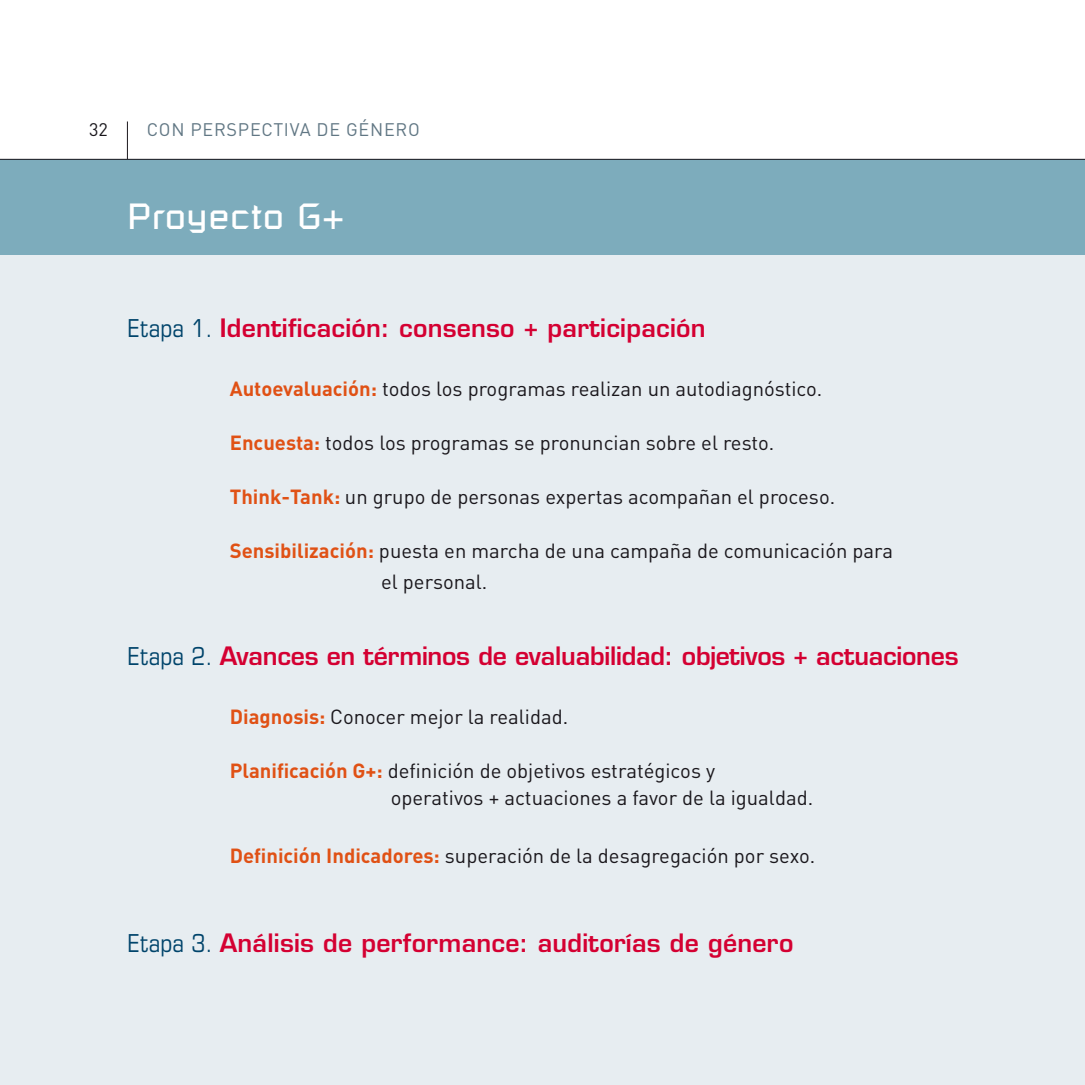
<style>
.page{position:relative;width:1085px;height:1085px;background:#fff}
.page>*{position:absolute;margin:0;border:0;box-sizing:border-box;transform-origin:0 0}
.t1{font:36px "Russell Square";letter-spacing:.03em;color:#fff}
.t2{font:600 24.75px "Eurostile";letter-spacing:.01em;color:#d40032}
.t3{font:600 24.75px "Eurostile";letter-spacing:-.01em;color:#d40032}
.t4{font:20.25px/31.5px "DIN";color:#1a171c}
.t5{font:18px "DIN";letter-spacing:.04em;color:#617784}
.t6{font:18px "DIN";color:#1a171c}
.s1{font-weight:400;font-stretch:condensed;color:#00446b}
.s2{font-weight:700;color:#e05115}
</style>
<div class="page">
<hr style="left:127px;top:121px;width:1px;height:38px;background:#1a171c">
<div style="left:0;top:159px;width:1084px;height:925px;background:#e7edf1"></div>
<div style="left:0;top:159px;width:1084px;height:96px;background:#7dacbc"></div>
<hr style="left:0;top:159px;width:1084px;height:1px;background:#1a171c">
<p class="t6" style="left:89px;top:118px;width:20px">32</p>
<p class="t5" style="left:147px;top:118px;width:103px">Con perspec</p>
<p class="t5" style="left:273px;top:118px;width:148px">tiva de género</p>
<h1 class="t1" style="left:128px;top:194px;width:218px">Proyecto G+</h1>
<p class="t2" style="left:128px;top:312px;width:579px"><span class="s1">Etapa 1.</span> Identificación: consenso + participación</p>
<p class="t4" style="left:230px;top:372px;width:594px"><span class="s2">Autoevaluación:</span> todos los programas realizan un autodiagnóstico.</p>
<p class="t4" style="left:230px;top:426px;width:546px"><span class="s2">Encuesta:</span> todos los programas se pronuncian sobre el resto.</p>
<p class="t4" style="left:230px;top:480px;width:607px"><span class="s2">Think-Tank:</span> un grupo de personas expertas acompañan el proceso.</p>
<p class="t4" style="left:381px;top:534px;width:513px;text-indent:-151px"><span class="s2">Sensibilización:</span> puesta en marcha de una campaña de comunicación para el personal.</p>
<p class="t3" style="left:128px;top:640px;width:832px"><span class="s1">Etapa 2.</span> Avances en términos de evaluabilidad: objetivos + actuaciones</p>
<p class="t4" style="left:230px;top:700px;width:340px"><span class="s2">Diagnosis:</span> Conocer mejor la realidad.</p>
<p class="t4" style="left:390px;top:756px;width:424px;line-height:27px;text-indent:-161px"><span class="s2">Planificación G+:</span> definición de objetivos estratégicos y operativos + actuaciones a favor de la igualdad.</p>
<p class="t4" style="left:230px;top:839px;width:587px"><span class="s2">Definición Indicadores:</span> superación de la desagregación por sexo.</p>
<p class="t2" style="left:128px;top:927px;width:667px"><span class="s1">Etapa 3.</span> Análisis de performance: auditorías de género</p>
</div>
